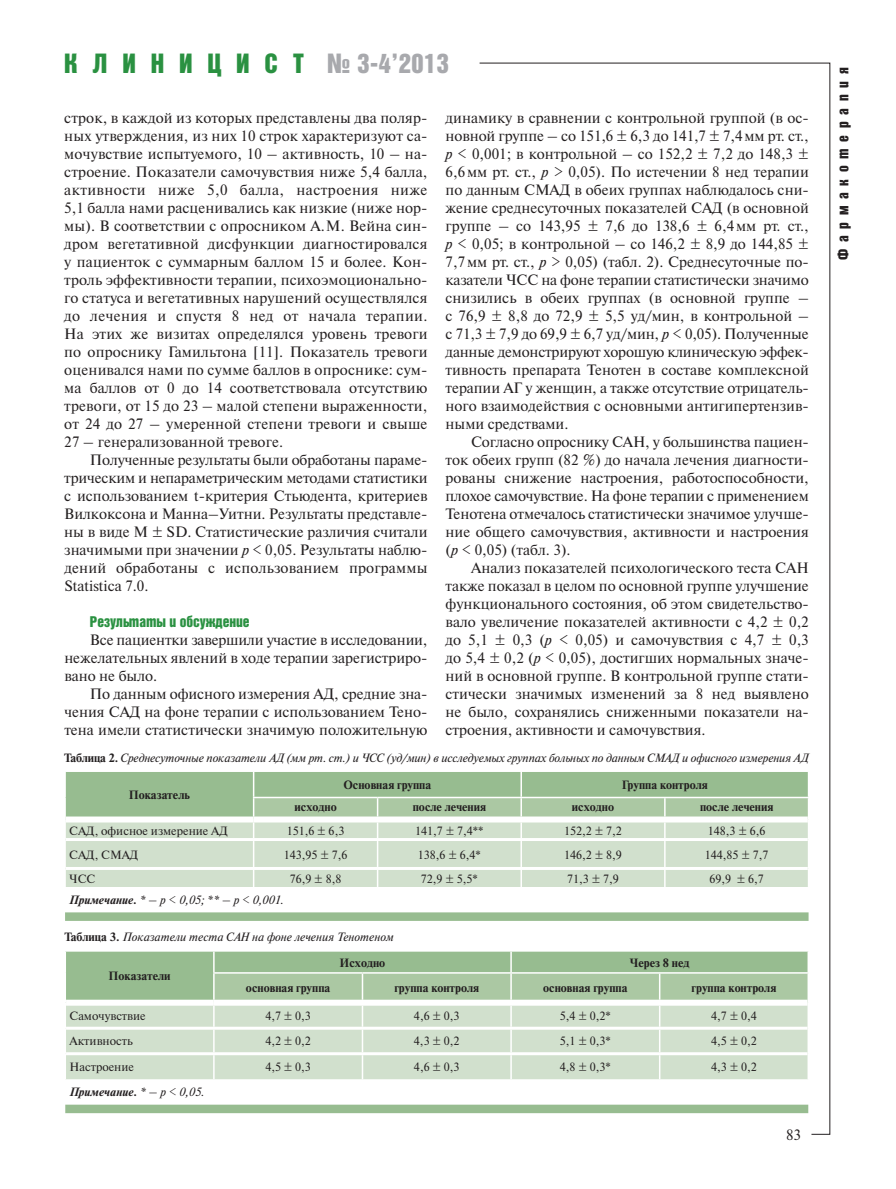
<style>
.page{position:relative;width:896px;height:1189px;background:#fff}
.page>*{position:absolute;margin:0;border:0;box-sizing:border-box;transform-origin:0 0}
.t1{font:27px "Bastion Kontrast Alt C";letter-spacing:.55em;color:#2a9141}
.t2{font:15px/18px "Newton C";color:#231f20;text-align:justify}
.t3{font:15px "Bastion Kontrast Alt C";color:#2a9141}
.t4{font:15px "Bastion Kontrast Alt C";letter-spacing:.45em;color:#231f20}
.t5{font:12px "Newton C";color:#231f20}
.t6{font:italic 12px "Newton C";letter-spacing:-.01em;color:#231f20}
.t7{font:700 12px "Newton C";color:#231f20}
.t8{font:italic 700 12px "Newton C";color:#231f20}
.s1{color:#a8a9ad}
.s2{font-style:italic}
.s3{font-weight:700;font-style:normal}
.s4{font-weight:700}
.s5{font-weight:400}
</style>
<div class="page">
<svg style="left:479px;top:63px;width:351px;height:1071px"></svg>
<svg style="left:65px;top:772px;width:743px;height:149px"></svg>
<div style="left:66px;top:822px;width:187px;height:65px;background:#d1e0cd"></div>
<div style="left:66px;top:816px;width:188px;height:6px;background:#fff"></div>
<hr style="left:66px;top:838px;width:741px;height:3px;background:#fff">
<hr style="left:66px;top:867px;width:741px;height:3px;background:#fff">
<hr style="left:64px;top:819px;width:2px;height:20px;background:#fff">
<hr style="left:64px;top:839px;width:2px;height:29px;background:#fff">
<svg style="left:65px;top:868px;width:1px;height:19px"></svg>
<hr style="left:64px;top:772px;width:2px;height:25px;background:#fff">
<hr style="left:64px;top:797px;width:2px;height:22px;background:#fff">
<svg style="left:253px;top:772px;width:556px;height:115px;background:#c1d6bc"></svg>
<hr style="left:377px;top:797px;width:432px;height:1px;background:#fff">
<hr style="left:807px;top:798px;width:2px;height:21px;background:#fff">
<div style="left:254px;top:816px;width:553px;height:6px;background:#fff"></div>
<svg style="left:65px;top:951px;width:743px;height:162px;fill:#97bc90"></svg>
<div style="left:66px;top:1005px;width:147px;height:74px;background:#d1e0cd"></div>
<hr style="left:213px;top:951px;width:2px;height:21px;background:#fff">
<hr style="left:510px;top:951px;width:2px;height:21px;background:#fff">
<hr style="left:213px;top:1005px;width:2px;height:21px;background:#fff">
<hr style="left:213px;top:1029px;width:2px;height:23px;background:#fff">
<hr style="left:213px;top:1055px;width:2px;height:24px;background:#fff">
<svg style="left:214px;top:973px;width:593px;height:106px;background:#c8dac3"></svg>
<div style="left:66px;top:999px;width:148px;height:6px;background:#fff"></div>
<hr style="left:66px;top:1026px;width:741px;height:3px;background:#fff">
<hr style="left:66px;top:1052px;width:741px;height:3px;background:#fff">
<hr style="left:807px;top:1002px;width:2px;height:26px;background:#fff">
<hr style="left:807px;top:1028px;width:2px;height:25px;background:#fff">
<hr style="left:807px;top:1053px;width:2px;height:26px;background:#fff">
<hr style="left:807px;top:951px;width:2px;height:21px;background:#fff">
<svg style="left:65px;top:951px;width:1px;height:128px"></svg>
<hr style="left:213px;top:972px;width:149px;height:1px;background:#fff">
<hr style="left:213px;top:973px;width:2px;height:26px;background:#fff">
<hr style="left:362px;top:972px;width:447px;height:1px;background:#fff">
<hr style="left:807px;top:973px;width:2px;height:29px;background:#fff">
<div style="left:214px;top:999px;width:593px;height:6px;background:#fff"></div>
<h1 class="t1" style="left:64px;top:54px;width:386px">КЛИНИЦИСТ <span class="s1">№ 3-4’2013</span></h1>
<p class="t2" style="left:445px;top:110px;width:365px">динамику в сравнении с контрольной группой (в ос&shy;новной группе – со 151,6 ± 6,3 до 141,7 ± 7,4 мм рт. ст., <span class="s2">р</span> &lt; 0,001; в контрольной – со 152,2 ± 7,2 до 148,3 ± 6,6 мм рт. ст., <span class="s2">р</span> &gt; 0,05). По истечении 8 нед терапии по данным СМАД в обеих группах наблюдалось сни&shy;жение среднесуточных показателей САД (в основной группе – со 143,95 ± 7,6 до 138,6 ± 6,4 мм рт. ст., <span class="s2">р</span> &lt; 0,05; в контрольной – со 146,2 ± 8,9 до 144,85 ± 7,7 мм рт. ст., <span class="s2">р</span> &gt; 0,05) (табл. 2). Среднесуточные по&shy;казатели ЧСС на фоне терапии статистически значимо снизились в обеих группах (в основной группе – с 76,9 ± 8,8 до 72,9 ± 5,5 уд/мин, в контрольной – с 71,3 ± 7,9 до 69,9 ± 6,7 уд/мин, <span class="s2">p</span> &lt; 0,05). Полученные данные демонстрируют хорошую клиническую эффек&shy;тивность препарата Тенотен в составе комплексной терапии АГ у женщин, а также отсутствие отрицатель&shy;ного взаимодействия с основными антигипертензив&shy;ными средствами.</p>
<p class="t2" style="left:445px;top:434px;width:365px;text-indent:26px">Согласно опроснику САН, у большинства пациен&shy;ток обеих групп (82 %) до начала лечения диагности&shy;рованы снижение настроения, работоспособности, плохое самочувствие. На фоне терапии с применением Тенотена отмечалось статистически значимое улучше&shy;ние общего самочувствия, активности и настроения (<span class="s2">р</span> &lt; 0,05) (табл. 3).</p>
<p class="t2" style="left:445px;top:560px;width:365px;text-indent:26px">Анализ показателей психологического теста САН также показал в целом по основной группе улучшение функционального состояния, об этом свидетельство&shy;вало увеличение показателей активности с 4,2 ± 0,2 до 5,1 ± 0,3 (<span class="s2">р</span> &lt; 0,05) и самочувствия с 4,7 ± 0,3 до 5,4 ± 0,2 (<span class="s2">p</span> &lt; 0,05), достигших нормальных значе&shy;ний в основной группе. В контрольной группе стати&shy;стически значимых изменений за 8 нед выявлено не было, сохранялись сниженными показатели на&shy;строения, активности и самочувствия.</p>
<p class="t6" style="left:64px;top:753px;width:746px"><span class="s3">Таблица 2.</span> Среднесуточные показатели АД (мм рт. ст.) и ЧСС (уд/мин) в исследуемых группах больных по данным СМАД и офисного измерения АД</p>
<p class="t7" style="left:129px;top:790px;width:62px">Показатель</p>
<p class="t2" style="left:64px;top:110px;width:365px">строк, в каждой из которых представлены два поляр&shy;ных утверждения, из них 10 строк характеризуют са&shy;мочувствие испытуемого, 10 – активность, 10 – на&shy;строение. Показатели самочувствия ниже 5,4 балла, активности ниже 5,0 балла, настроения ниже 5,1 балла нами расценивались как низкие (ниже нор&shy;мы). В соответствии с опросником А. М. Вейна син&shy;дром вегетативной дисфункции диагностировался у пациенток с суммарным баллом 15 и более. Кон&shy;троль эффективности терапии, психоэмоционально&shy;го статуса и вегетативных нарушений осуществлялся до лечения и спустя 8 нед от начала терапии.<br>На этих же визитах определялся уровень тревоги по опроснику Гамильтона [11]. Показатель тревоги оценивался нами по сумме баллов в опроснике: сум&shy;ма баллов от 0 до 14 соответствовала отсутствию тревоги, от 15 до 23 – малой степени выраженности, от 24 до 27 – умеренной степени тревоги и свыше 27 – генерализованной тревоге.</p>
<p class="t2" style="left:64px;top:452px;width:365px;text-indent:26px">Полученные результаты были обработаны параме&shy;трическим и непараметрическим методами статистики с использованием t-критерия Стьюдента, критериев Вилкоксона и Манна–Уитни. Результаты представле&shy;ны в виде M ± SD. Статистические различия считали значимыми при значении <span class="s2">р</span> &lt; 0,05. Результаты наблю&shy;дений обработаны с использованием программы Statistica 7.0.</p>
<p class="t3" style="left:90px;top:616px;width:161px">Результаты и обсуждение</p>
<p class="t2" style="left:64px;top:632px;width:365px;text-indent:26px">Все пациентки завершили участие в исследовании, нежелательных явлений в ходе терапии зарегистриро&shy;вано не было.</p>
<p class="t2" style="left:64px;top:686px;width:365px;text-indent:26px">По данным офисного измерения АД, средние зна&shy;чения САД на фоне терапии с использованием Тено&shy;тена имели статистически значимую положительную</p>
<p class="t7" style="left:343px;top:780px;width:89px">Основная группа</p>
<p class="t7" style="left:622px;top:780px;width:87px">Группа контроля</p>
<p class="t7" style="left:294px;top:802px;width:44px">исходно</p>
<p class="t7" style="left:413px;top:802px;width:75px">после лечения</p>
<p class="t7" style="left:572px;top:802px;width:44px">исходно</p>
<p class="t7" style="left:700px;top:802px;width:75px">после лечения</p>
<p class="t5" style="left:69px;top:827px;width:160px">САД, офисное измерение АД</p>
<p class="t5" style="left:287px;top:827px;width:59px">151,6 ± 6,3</p>
<p class="t5" style="left:415px;top:827px;width:70px">141,7 ± 7,4**</p>
<p class="t5" style="left:564px;top:827px;width:59px">152,2 ± 7,2</p>
<p class="t5" style="left:708px;top:827px;width:59px">148,3 ± 6,6</p>
<p class="t5" style="left:69px;top:850px;width:71px">САД, СМАД</p>
<p class="t5" style="left:284px;top:850px;width:65px">143,95 ± 7,6</p>
<p class="t5" style="left:418px;top:850px;width:64px">138,6 ± 6,4*</p>
<p class="t5" style="left:564px;top:850px;width:59px">146,2 ± 8,9</p>
<p class="t5" style="left:705px;top:850px;width:65px">144,85 ± 7,7</p>
<p class="t5" style="left:69px;top:874px;width:28px">ЧСС</p>
<p class="t5" style="left:290px;top:874px;width:53px">76,9 ± 8,8</p>
<p class="t5" style="left:421px;top:874px;width:58px">72,9 ± 5,5*</p>
<p class="t5" style="left:567px;top:874px;width:53px">71,3 ± 7,9</p>
<p class="t5" style="left:709px;top:874px;width:56px">69,9 ± 6,7</p>
<p class="t6" style="left:69px;top:895px;width:216px"><span class="s4">Примечание.</span> * – р &lt; 0,05; ** – р &lt; 0,001.</p>
<p class="t6" style="left:64px;top:933px;width:330px"><span class="s3">Таблица 3.</span> Показатели теста САН на фоне лечения Тенотеном</p>
<p class="t7" style="left:109px;top:971px;width:63px">Показатели</p>
<p class="t7" style="left:339px;top:958px;width:47px">Исходно</p>
<p class="t7" style="left:630px;top:958px;width:61px">Через 8 нед</p>
<p class="t7" style="left:246px;top:984px;width:86px">основная группа</p>
<p class="t7" style="left:394px;top:984px;width:86px">группа контроля</p>
<p class="t7" style="left:543px;top:984px;width:86px">основная группа</p>
<p class="t7" style="left:691px;top:984px;width:86px">группа контроля</p>
<p class="t5" style="left:70px;top:1011px;width:78px">Самочувствие</p>
<p class="t5" style="left:265px;top:1011px;width:47px">4,7 ± 0,3</p>
<p class="t5" style="left:414px;top:1011px;width:47px">4,6 ± 0,3</p>
<p class="t5" style="left:560px;top:1011px;width:52px">5,4 ± 0,2*</p>
<p class="t5" style="left:711px;top:1011px;width:47px">4,7 ± 0,4</p>
<p class="t5" style="left:70px;top:1037px;width:65px">Активность</p>
<p class="t5" style="left:265px;top:1037px;width:47px">4,2 ± 0,2</p>
<p class="t5" style="left:414px;top:1037px;width:47px">4,3 ± 0,2</p>
<p class="t5" style="left:560px;top:1037px;width:52px">5,1 ± 0,3*</p>
<p class="t5" style="left:711px;top:1037px;width:47px">4,5 ± 0,2</p>
<p class="t5" style="left:70px;top:1062px;width:66px">Настроение</p>
<p class="t5" style="left:265px;top:1062px;width:47px">4,5 ± 0,3</p>
<p class="t5" style="left:414px;top:1062px;width:47px">4,6 ± 0,3</p>
<p class="t5" style="left:560px;top:1062px;width:52px">4,8 ± 0,3*</p>
<p class="t5" style="left:711px;top:1062px;width:47px">4,3 ± 0,2</p>
<p class="t8" style="left:70px;top:1087px;width:136px">Примечание. <span class="s5">* – р &lt; 0,05.</span></p>
<p class="t2" style="left:786px;top:1127px;width:17px">83</p>
<p class="t4" style="left:837px;top:260px;width:194px;rotate:-90deg">Фармакотерапия</p>
</div>
